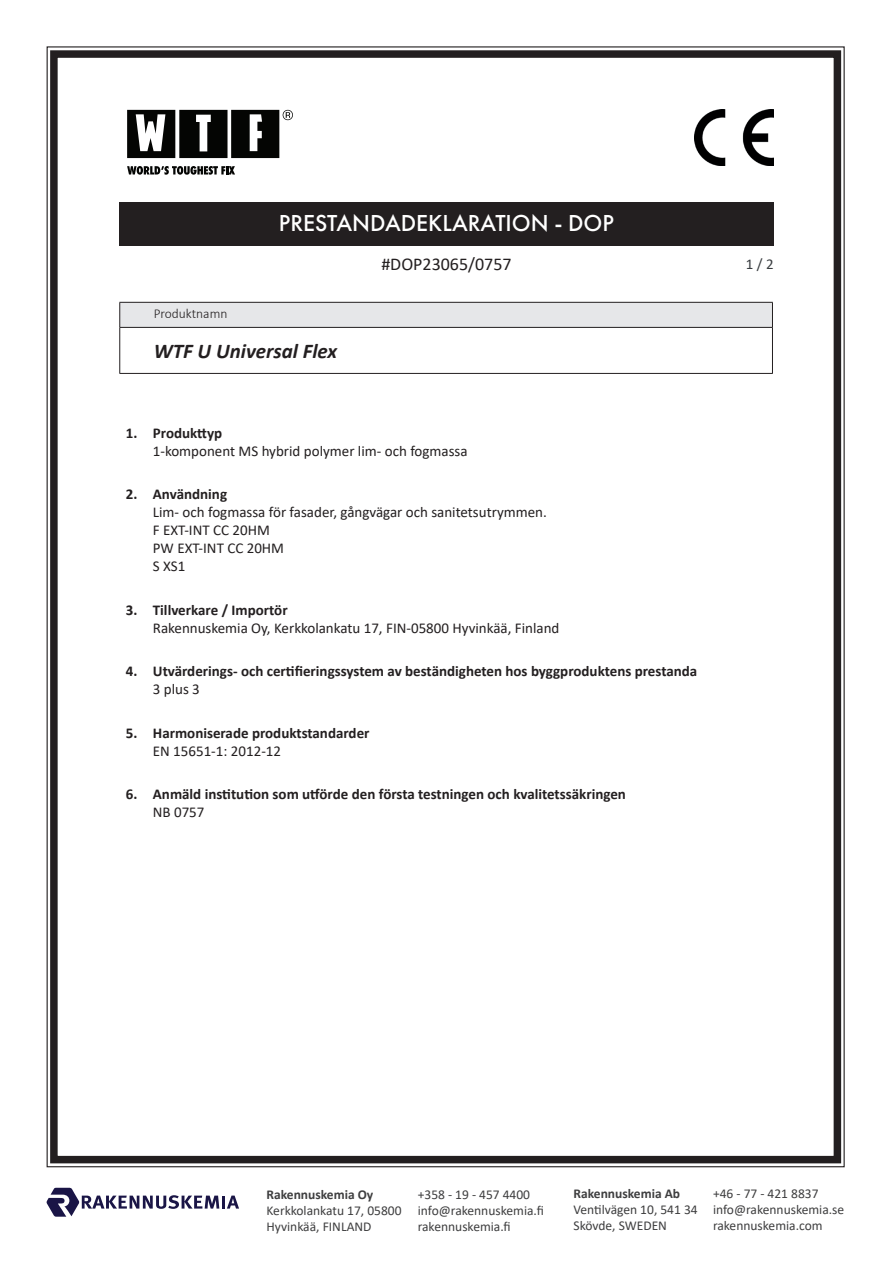
<style>
.page{position:relative;width:893px;height:1263px;background:#fff}
.page>*{position:absolute;margin:0;border:0;box-sizing:border-box;transform-origin:0 0}
.t1{font:500 24px "Futura PT";color:#fff}
.t2{font:italic 700 21px "Calibri";color:#231f20}
.t3{font:18px "Calibri";color:#231f20}
.t4{font:700 15px "Calibri";color:#231f20}
.t5{font:15px/18px "Calibri";color:#231f20}
.t6{font:15px "Calibri";color:#383c3f}
.t7{font:13.5px/16.2px "Calibri";color:#3e3e3f}
.t8{font:700 13.5px "Calibri";color:#3e3e3f}
.t9{font:300 13.5px "Calibri";color:#231f20}
</style>
<div class="page">
<div style="left:50px;top:50px;width:791px;height:1113px;border:8px solid #231f20"></div>
<svg style="left:127px;top:110px;width:166px;height:48px"></svg>
<svg style="left:127px;top:166px;width:108px;height:9px"></svg>
<div style="left:119px;top:202px;width:655px;height:43px;background:#231f20"></div>
<svg style="left:46px;top:1188px;width:193px;height:29px"></svg>
<img style="left:695px;top:109px;width:79px;height:56px">
<div style="left:120px;top:302px;width:652px;height:25px;background:#e6e7e9"></div>
<hr style="left:119px;top:302px;width:654px;height:1px;background:#231f20">
<svg style="left:119px;top:303px;width:1px;height:24px"></svg>
<svg style="left:772px;top:303px;width:1px;height:24px"></svg>
<hr style="left:119px;top:327px;width:654px;height:1px;background:#231f20">
<hr style="left:119px;top:328px;width:1px;height:45px;background:#231f20">
<hr style="left:772px;top:328px;width:1px;height:45px;background:#231f20">
<hr style="left:119px;top:373px;width:654px;height:1px;background:#231f20">
<h1 class="t1" style="left:279px;top:209px;width:337px">PRESTANDADEKLARATION - DOP</h1>
<p class="t3" style="left:381px;top:251px;width:132px">#DOP23065/0757</p>
<p class="t6" style="left:746px;top:253px;width:29px">1 / 2</p>
<p class="t9" style="left:154px;top:306px;width:75px">Produktnamn</p>
<h2 class="t2" style="left:154px;top:336px;width:185px">WTF U Universal Flex</h2>
<p class="t4" style="left:126px;top:422px;width:98px">1. Produkttyp</p>
<p class="t5" style="left:153px;top:441px;width:316px">1-komponent MS hybrid polymer lim- och fogmassa</p>
<p class="t4" style="left:126px;top:484px;width:103px">2. Användning</p>
<p class="t5" style="left:153px;top:503px;width:396px">Lim- och fogmassa för fasader, gångvägar och sanitetsutrymmen.<br>F EXT-INT CC 20HM<br>PW EXT-INT CC 20HM<br>S XS1</p>
<p class="t4" style="left:126px;top:599px;width:163px">3. Tillverkare / Importör</p>
<p class="t5" style="left:153px;top:618px;width:408px">Rakennuskemia Oy, Kerkkolankatu 17, FIN-05800 Hyvinkää, Finland</p>
<p class="t4" style="left:126px;top:661px;width:573px">4. Utvärderings- och certifieringssystem av beständigheten hos byggproduktens prestanda</p>
<p class="t5" style="left:153px;top:680px;width:49px">3 plus 3</p>
<p class="t4" style="left:126px;top:722px;width:245px">5. Harmoniserade produktstandarder</p>
<p class="t5" style="left:153px;top:741px;width:130px">EN 15651-1: 2012-12</p>
<p class="t4" style="left:126px;top:784px;width:502px">6. Anmäld institution som utförde den första testningen och kvalitetssäkringen</p>
<p class="t5" style="left:153px;top:803px;width:53px">NB 0757</p>
<p class="t8" style="left:267px;top:1184px;width:108px">Rakennuskemia Oy</p>
<p class="t7" style="left:267px;top:1202px;width:137px">Kerkkolankatu 17, 05800<br>Hyvinkää, FINLAND</p>
<p class="t7" style="left:418px;top:1186px;width:128px">+358 - 19 - 457 4400 info@rakennuskemia.fi rakennuskemia.fi</p>
<p class="t8" style="left:573px;top:1184px;width:108px">Rakennuskemia Ab</p>
<p class="t7" style="left:573px;top:1201px;width:126px">Ventilvägen 10, 541 34<br>Skövde, SWEDEN</p>
<p class="t7" style="left:713px;top:1185px;width:133px">+46 - 77 - 421 8837 info@rakennuskemia.se rakennuskemia.com</p>
</div>
